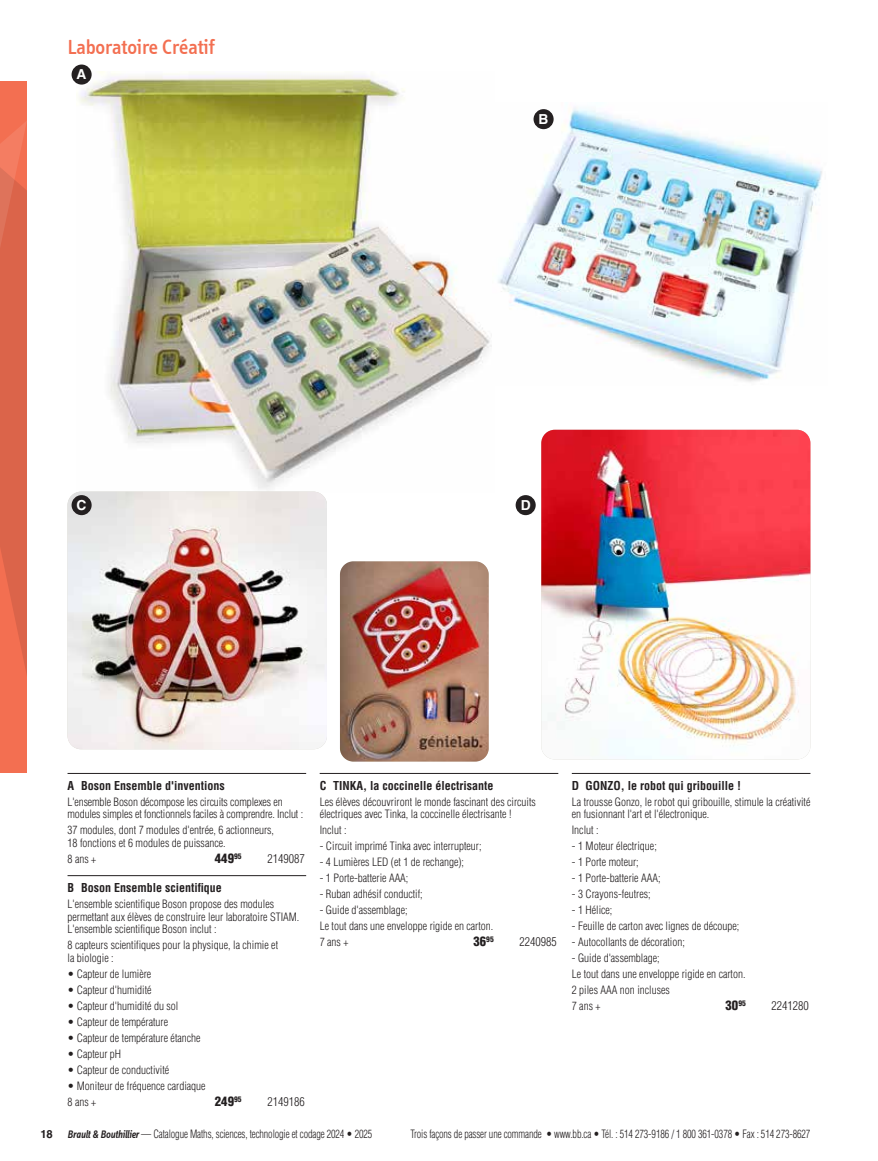
<style>
.page{position:relative;width:878px;height:1161px;background:#fff}
.page>*{position:absolute;margin:0;border:0;box-sizing:border-box;transform-origin:0 0}
.t1{font:500 21px "Info";color:#f36f51}
.t2{font:700 13.8px "Helvetica LT Std";color:#fff}
.t3{font:900 condensed 12.75px "Helvetica LT Std";color:#231f20}
.t4{font:700 condensed 12px "Helvetica LT Std";color:#231f20}
.t5{font:300 condensed 12px "Helvetica LT Std";color:#231f20}
.t6{font:300 condensed 11.25px/12.8px "Helvetica LT Std";color:#231f20}
.t7{font:300 condensed 11.25px "Helvetica LT Std";color:#231f20;scale:.9 1}
.t8{font:700 11.25px "Helvetica LT Std";color:#231f20}
.s1{font-family:"Info Display Pro";font-weight:600;font-style:italic;font-stretch:normal}
</style>
<div class="page">
<svg style="left:0;top:81px;width:27px;height:692px;background:#e4694d"></svg>
<img style="left:78px;top:71px;width:414px;height:421px">
<img style="left:72px;top:65px;width:20px;height:20px;border-radius:10px">
<img style="left:498px;top:108px;width:324px;height:274px">
<img style="left:533px;top:109px;width:20px;height:20px;border-radius:10px">
<img style="left:68px;top:492px;width:259px;height:257px">
<img style="left:340px;top:561px;width:148px;height:201px">
<img style="left:72px;top:495px;width:20px;height:20px;border-radius:10px">
<img style="left:541px;top:430px;width:269px;height:329px">
<img style="left:515px;top:495px;width:20px;height:20px;border-radius:10px">
<hr style="left:68px;top:773px;width:238px;height:1px;background:#231f20">
<hr style="left:68px;top:875px;width:238px;height:1px;background:#231f20">
<hr style="left:320px;top:773px;width:238px;height:1px;background:#231f20">
<hr style="left:572px;top:773px;width:238px;height:1px;background:#231f20">
<h1 class="t1" style="left:67px;top:35px;width:149px">Laboratoire Créatif</h1>
<p class="t2" style="left:77px;top:66px;width:11px">A</p>
<p class="t2" style="left:538px;top:111px;width:11px">B</p>
<p class="t2" style="left:77px;top:497px;width:11px">C</p>
<p class="t2" style="left:520px;top:497px;width:11px">D</p>
<p class="t8" style="left:40px;top:1127px;width:14px">18</p>
<p class="t4" style="left:68px;top:778px;width:159px">A Boson Ensemble d'inventions</p>
<p class="t6" style="left:68px;top:795px;width:237px">L'ensemble Boson décompose les circuits complexes en modules simples et fonctionnels faciles à comprendre. Inclut :</p>
<p class="t6" style="left:68px;top:824px;width:208px">37 modules, dont 7 modules d'entrée, 6 actionneurs,<br>18 fonctions et 6 modules de puissance.</p>
<p class="t6" style="left:68px;top:853px;width:30px">8 ans +</p>
<p class="t3" style="left:215px;top:850px;width:28px">449<sup>95</sup></p>
<p class="t5" style="left:267px;top:851px;width:39px">2149087</p>
<p class="t4" style="left:67px;top:880px;width:156px">B Boson Ensemble scientifique</p>
<p class="t6" style="left:68px;top:897px;width:233px">L'ensemble scientifique Boson propose des modules permettant aux élèves de construire leur laboratoire STIAM.<br>L'ensemble scientifique Boson inclut :</p>
<p class="t6" style="left:68px;top:939px;width:212px">8 capteurs scientifiques pour la physique, la chimie et la biologie :</p>
<p class="t6" style="left:68px;top:968px;width:85px">• Capteur de lumière</p>
<p class="t6" style="left:68px;top:983px;width:86px">• Capteur d'humidité</p>
<p class="t6" style="left:68px;top:999px;width:112px">• Capteur d'humidité du sol</p>
<p class="t6" style="left:68px;top:1015px;width:102px">• Capteur de température</p>
<p class="t6" style="left:68px;top:1031px;width:135px">• Capteur de température étanche</p>
<p class="t6" style="left:68px;top:1047px;width:55px">• Capteur pH</p>
<p class="t6" style="left:68px;top:1063px;width:103px">• Capteur de conductivité</p>
<p class="t6" style="left:68px;top:1078px;width:140px;line-height:16px">• Moniteur de fréquence cardiaque<br>8 ans +</p>
<p class="t3" style="left:215px;top:1093px;width:28px">249<sup>95</sup></p>
<p class="t5" style="left:267px;top:1094px;width:39px">2149186</p>
<p class="t4" style="left:320px;top:778px;width:175px">C TINKA, la coccinelle électrisante</p>
<p class="t6" style="left:320px;top:795px;width:218px">Les élèves découvriront le monde fascinant des circuits électriques avec Tinka, la coccinelle électrisante !</p>
<p class="t6" style="left:320px;top:824px;width:28px">Inclut :</p>
<p class="t6" style="left:320px;top:840px;width:163px">- Circuit imprimé Tinka avec interrupteur;</p>
<p class="t6" style="left:320px;top:856px;width:146px">- 4 Lumières LED (et 1 de rechange);</p>
<p class="t6" style="left:320px;top:872px;width:90px">- 1 Porte-batterie AAA;</p>
<p class="t6" style="left:320px;top:888px;width:105px">- Ruban adhésif conductif;</p>
<p class="t6" style="left:320px;top:902px;width:175px;line-height:16px">- Guide d'assemblage;<br>Le tout dans une enveloppe rigide en carton.<br>7 ans +</p>
<p class="t3" style="left:473px;top:934px;width:22px">36<sup>95</sup></p>
<p class="t5" style="left:519px;top:934px;width:39px">2240985</p>
<p class="t4" style="left:572px;top:778px;width:171px">D GONZO, le robot qui gribouille !</p>
<p class="t6" style="left:572px;top:795px;width:240px">La trousse Gonzo, le robot qui gribouille, stimule la créativité en fusionnant l'art et l'électronique.</p>
<p class="t6" style="left:572px;top:824px;width:28px">Inclut :</p>
<p class="t6" style="left:572px;top:840px;width:86px">- 1 Moteur électrique;</p>
<p class="t6" style="left:572px;top:856px;width:68px">- 1 Porte moteur;</p>
<p class="t6" style="left:572px;top:872px;width:90px">- 1 Porte-batterie AAA;</p>
<p class="t6" style="left:572px;top:888px;width:80px">- 3 Crayons-feutres;</p>
<p class="t6" style="left:572px;top:904px;width:42px">- 1 Hélice;</p>
<p class="t6" style="left:572px;top:920px;width:169px">- Feuille de carton avec lignes de découpe;</p>
<p class="t6" style="left:572px;top:936px;width:115px">- Autocollants de décoration;</p>
<p class="t6" style="left:572px;top:950px;width:175px;line-height:16px">- Guide d'assemblage;<br>Le tout dans une enveloppe rigide en carton.<br>2 piles AAA non incluses<br>7 ans +</p>
<p class="t3" style="left:725px;top:997px;width:22px">30<sup>95</sup></p>
<p class="t5" style="left:771px;top:998px;width:39px">2241280</p>
<p class="t7" style="left:67px;top:1127px;width:340px"><span class="s1">Brault &amp; Bouthillier</span> — Catalogue Maths, sciences, technologie et codage 2024 • 2025</p>
<p class="t7" style="left:410px;top:1127px;width:446px">Trois façons de passer une commande • www.bb.ca • Tél. : 514 273-9186 / 1 800 361-0378 • Fax : 514 273-8627</p>
</div>
